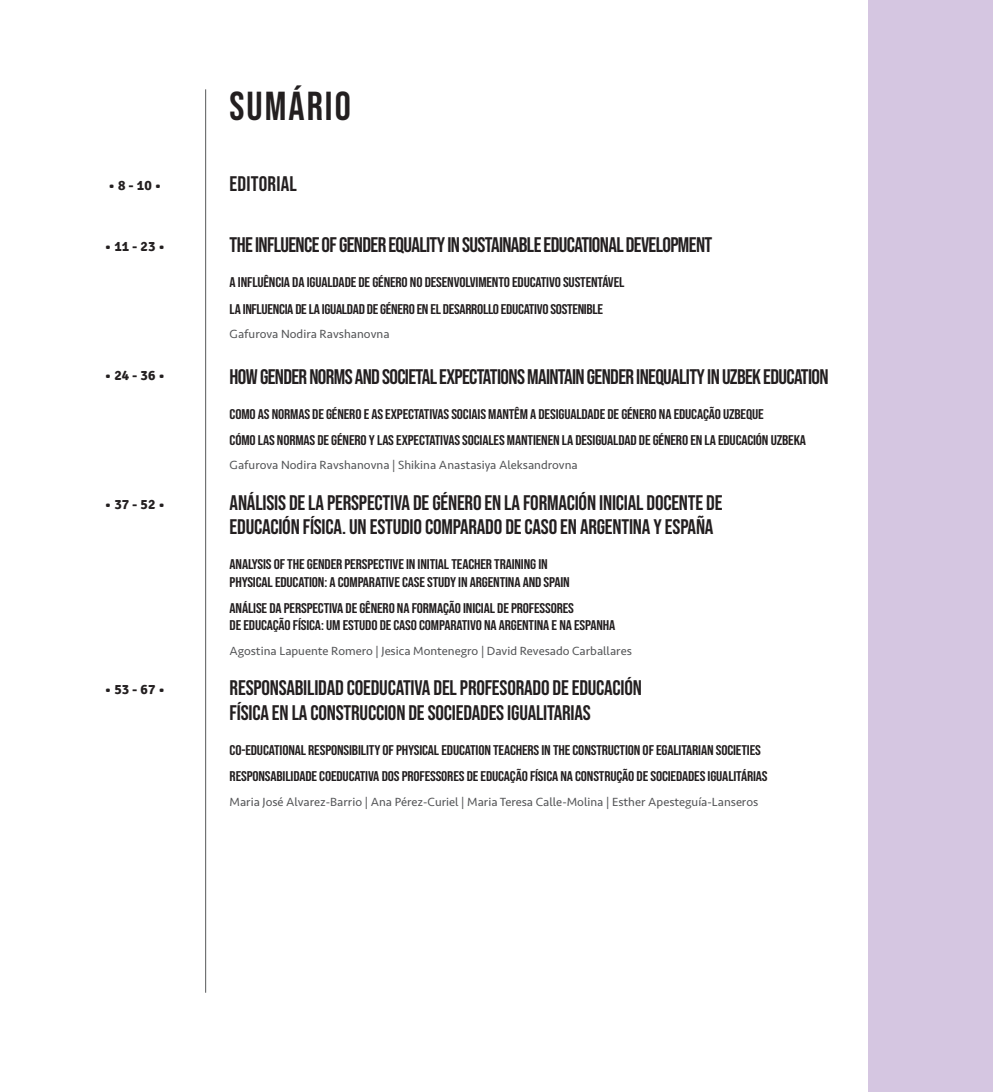
<style>
.page{position:relative;width:993px;height:1092px;background:#fff}
.page>*{position:absolute;margin:0;border:0;box-sizing:border-box;transform-origin:0 0}
.t1{font:40.25px "Bebas Neue";letter-spacing:.05em;color:#231f20}
.t2{font:21px/24.5px "Bebas Neue";letter-spacing:-.01em;color:#231f20}
.t3{font:21px "Bebas Neue";letter-spacing:-.03em;color:#231f20}
.t4{font:21px "Bebas Neue";letter-spacing:.01em;color:#231f20}
.t5{font:14px/26.2px "Bebas Neue";letter-spacing:-.01em;color:#231f20;scale:1.1 1}
.t6{font:700 14px "Signika";color:#231f20}
.t7{font:12.25px "Seravek";color:#57585a}
</style>
<div class="page">
<div style="left:868px;top:0;width:124px;height:1091px;background:#d5c6e1"></div>
<hr style="left:205px;top:89px;width:1px;height:903px;background:#57585a">
<p class="t6" style="left:108px;top:177px;width:54px">• 8 - 10 •</p>
<p class="t6" style="left:105px;top:238px;width:62px">• 11 - 23 •</p>
<p class="t6" style="left:105px;top:367px;width:62px">• 24 - 36 •</p>
<p class="t6" style="left:105px;top:495px;width:62px">• 37 - 52 •</p>
<p class="t6" style="left:105px;top:681px;width:62px">• 53 - 67 •</p>
<h1 class="t1" style="left:229px;top:83px;width:123px">SUMÁRIO</h1>
<h2 class="t4" style="left:229px;top:172px;width:69px">EDITORIAL</h2>
<h2 class="t3" style="left:229px;top:233px;width:484px">THE INFLUENCE OF GENDER EQUALITY IN SUSTAINABLE EDUCATIONAL DEVELOPMENT</h2>
<p class="t5" style="left:229px;top:269px;width:360px">A INFLUÊNCIA DA IGUALDADE DE GÉNERO NO DESENVOLVIMENTO EDUCATIVO SUSTENTÁVEL<br>LA INFLUENCIA DE LA IGUALDAD DE GÉNERO EN EL DESARROLLO EDUCATIVO SOSTENIBLE</p>
<p class="t7" style="left:229px;top:324px;width:161px">Gafurova Nodira Ravshanovna</p>
<h2 class="t3" style="left:229px;top:364px;width:600px">HOW GENDER NORMS AND SOCIETAL EXPECTATIONS MAINTAIN GENDER INEQUALITY IN UZBEK EDUCATION</h2>
<p class="t5" style="left:229px;top:400px;width:525px">COMO AS NORMAS DE GÉNERO E AS EXPECTATIVAS SOCIAIS MANTÊM A DESIGUALDADE DE GÉNERO NA EDUCAÇÃO UZBEQUE<br>CÓMO LAS NORMAS DE GÉNERO Y LAS EXPECTATIVAS SOCIALES MANTIENEN LA DESIGUALDAD DE GÉNERO EN LA EDUCACIÓN UZBEKA</p>
<p class="t7" style="left:229px;top:456px;width:349px">Gafurova Nodira Ravshanovna | Shikina Anastasiya Aleksandrovna</p>
<h2 class="t2" style="left:229px;top:490px;width:494px">ANÁLISIS DE LA PERSPECTIVA DE GÉNERO EN LA FORMACIÓN INICIAL DOCENTE DE<br>EDUCACIÓN FÍSICA. UN ESTUDIO COMPARADO DE CASO EN ARGENTINA Y ESPAÑA</h2>
<p class="t5" style="left:229px;top:555px;width:311px;line-height:17.5px">ANALYSIS OF THE GENDER PERSPECTIVE IN INITIAL TEACHER TRAINING IN<br>PHYSICAL EDUCATION: A COMPARATIVE CASE STUDY IN ARGENTINA AND SPAIN</p>
<p class="t5" style="left:229px;top:599px;width:352px;line-height:17.5px">ANÁLISE DA PERSPECTIVA DE GÊNERO NA FORMAÇÃO INICIAL DE PROFESSORES<br>DE EDUCAÇÃO FÍSICA: UM ESTUDO DE CASO COMPARATIVO NA ARGENTINA E NA ESPANHA</p>
<p class="t7" style="left:229px;top:641px;width:403px">Agostina Lapuente Romero | Jesica Montenegro | David Revesado Carballares</p>
<h2 class="t2" style="left:229px;top:675px;width:414px">RESPONSABILIDAD COEDUCATIVA DEL PROFESORADO DE EDUCACIÓN<br>FÍSICA EN LA CONSTRUCCION DE SOCIEDADES IGUALITARIAS</h2>
<p class="t5" style="left:229px;top:736px;width:490px">CO-EDUCATIONAL RESPONSIBILITY OF PHYSICAL EDUCATION TEACHERS IN THE CONSTRUCTION OF EGALITARIAN SOCIETIES<br>RESPONSABILIDADE COEDUCATIVA DOS PROFESSORES DE EDUCAÇÃO FÍSICA NA CONSTRUÇÃO DE SOCIEDADES IGUALITÁRIAS</p>
<p class="t7" style="left:229px;top:792px;width:530px">Maria José Alvarez-Barrio | Ana Pérez-Curiel | Maria Teresa Calle-Molina | Esther Apesteguía-Lanseros</p>
</div>
